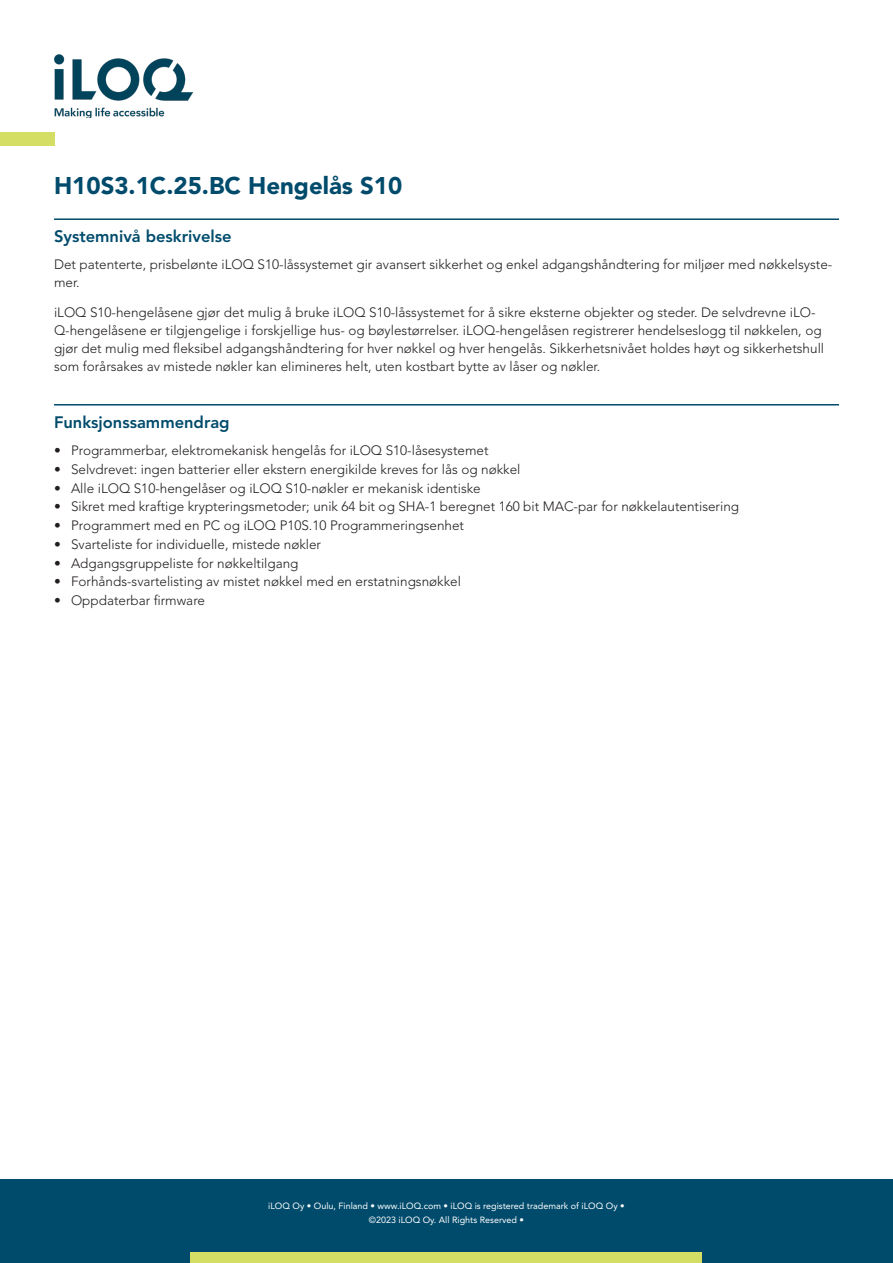
<style>
.page{position:relative;width:893px;height:1263px;background:#fff}
.page>*{position:absolute;margin:0;border:0;box-sizing:border-box;transform-origin:0 0}
.Tuotenimi{font:900 24px "Avenir LT Std";color:#004b6c}
.Otsikko{font:800 16.5px "Avenir LT Std";color:#004b6c}
.nb_NO{font:300 13.5px/18px "Avenir LT Std";color:#231f20}
.t1{font:9px/13.5px "Avenir LT Std";color:#fff;text-align:center}
</style>
<div class="page">
<div style="left:0;top:1179px;width:893px;height:84px;background:#004b6c"></div>
<div style="left:191px;top:1252px;width:511px;height:11px;background:#d4dd64"></div>
<img style="left:54px;top:54px;width:139px;height:64px">
<div style="left:0;top:133px;width:54px;height:13px;background:#d4dd64"></div>
<hr style="left:54px;top:218px;width:785px;height:2px;background:#004b6c">
<hr style="left:54px;top:404px;width:785px;height:1px;background:#004b6c">
<p class="Tuotenimi" style="left:54px;top:171px;width:350px">H10S3.1C.25.BC Hengelås S10</p>
<p class="Otsikko" style="left:54px;top:227px;width:179px">Systemnivå beskrivelse</p>
<p class="nb_NO" style="left:54px;top:255px;width:780px">Det patenterte, prisbelønte iLOQ S10-låssystemet gir avansert sikkerhet og enkel adgangshåndtering for miljøer med nøkkelsyste&shy;mer.</p>
<p class="nb_NO" style="left:54px;top:304px;width:772px">iLOQ S10-hengelåsene gjør det mulig å bruke iLOQ S10-låssystemet for å sikre eksterne objekter og steder. De selvdrevne iLO-Q-hengelåsene er tilgjengelige i forskjellige hus- og bøylestørrelser. iLOQ-hengelåsen registrerer hendelseslogg til nøkkelen, og gjør det mulig med fleksibel adgangshåndtering for hver nøkkel og hver hengelås. Sikkerhetsnivået holdes høyt og sikkerhetshull som forårsakes av mistede nøkler kan elimineres helt, uten kostbart bytte av låser og nøkler.</p>
<p class="Otsikko" style="left:54px;top:412px;width:177px">Funksjonssammendrag</p>
<p class="nb_NO" style="left:54px;top:441px;width:436px">• Programmerbar, elektromekanisk hengelås for iLOQ S10-låsesystemet</p>
<p class="nb_NO" style="left:54px;top:460px;width:468px">• Selvdrevet: ingen batterier eller ekstern energikilde kreves for lås og nøkkel</p>
<p class="nb_NO" style="left:54px;top:479px;width:428px">• Alle iLOQ S10-hengelåser og iLOQ S10-nøkler er mekanisk identiske</p>
<p class="nb_NO" style="left:54px;top:498px;width:687px">• Sikret med kraftige krypteringsmetoder; unik 64 bit og SHA-1 beregnet 160 bit MAC-par for nøkkelautentisering</p>
<p class="nb_NO" style="left:54px;top:516px;width:412px">• Programmert med en PC og iLOQ P10S.10 Programmeringsenhet</p>
<p class="nb_NO" style="left:54px;top:535px;width:269px">• Svarteliste for individuelle, mistede nøkler</p>
<p class="nb_NO" style="left:54px;top:554px;width:246px">• Adgangsgruppeliste for nøkkeltilgang</p>
<p class="nb_NO" style="left:54px;top:573px;width:408px">• Forhånds-svartelisting av mistet nøkkel med en erstatningsnøkkel</p>
<p class="nb_NO" style="left:54px;top:591px;width:153px">• Oppdaterbar firmware</p>
<p class="t1" style="left:268px;top:1199px;width:358px">iLOQ Oy • Oulu, Finland • www.iLOQ.com • iLOQ is registered trademark of iLOQ Oy • ©2023 iLOQ Oy. All Rights Reserved •</p>
</div>
